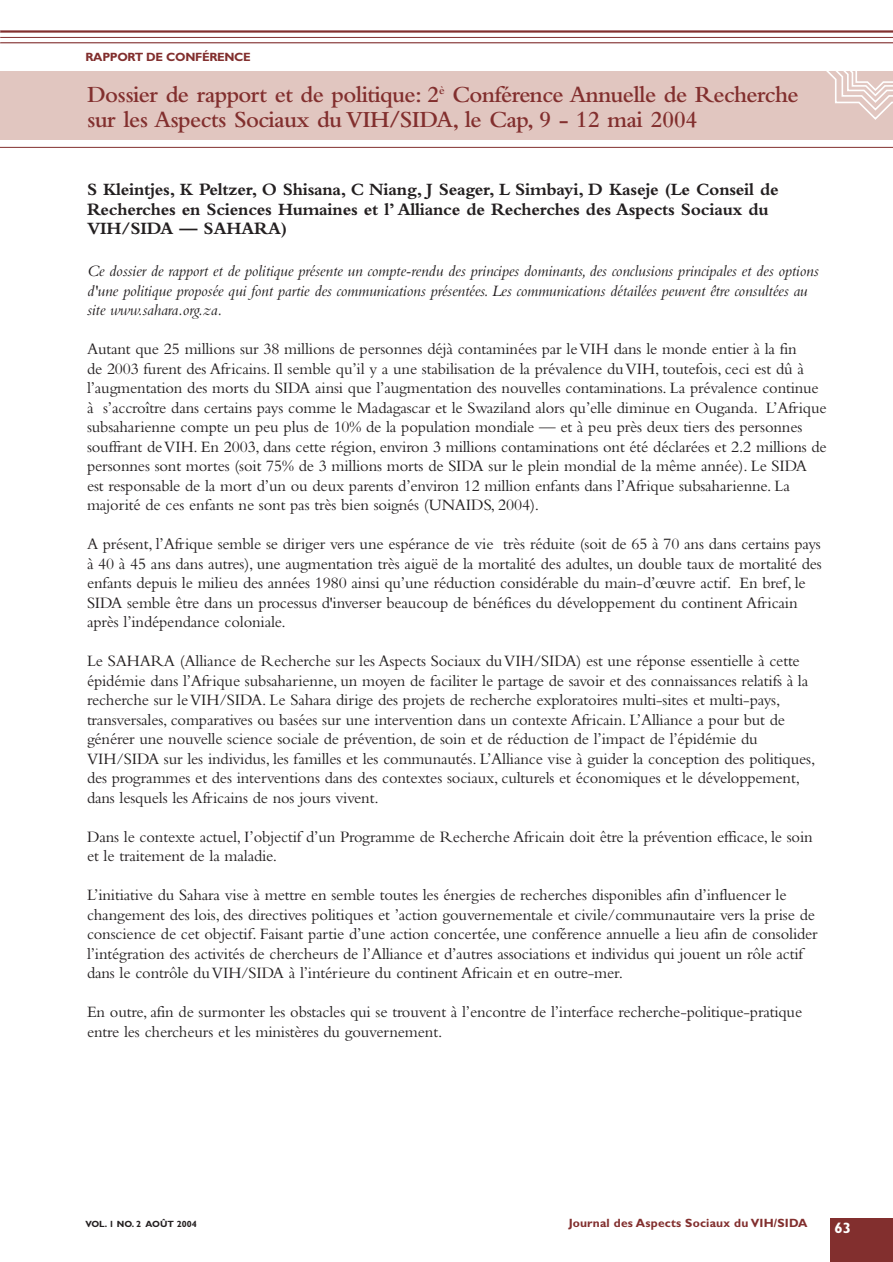
<style>
.page{position:relative;width:893px;height:1262px;background:#fff}
.page>*{position:absolute;margin:0;border:0;box-sizing:border-box;transform-origin:0 0}
.t1{font:600 24px/25.5px "Bembo";letter-spacing:-.025em;color:#822f2e}
.t2{font:700 18px/19.5px "Bembo";letter-spacing:-.015em;color:#231f20}
.t3{font:16.5px/19.5px "Bembo";letter-spacing:-.01em;color:#231f20}
.t4{font:italic 16.5px/19.5px "Bembo";letter-spacing:-.01em;color:#231f20}
.t5{font:700 15px "Gill Sans";color:#fff}
.t6{font:700 12px "Gill Sans";letter-spacing:.015em;color:#822f2e}
.t7{font:700 12px "Gill Sans";letter-spacing:-.03em;color:#822f2e}
.t8{font:700 9px "Gill Sans";color:#231f20}
</style>
<div class="page">
<div style="left:830px;top:1218px;width:62px;height:44px;background:#822f2e"></div>
<hr style="left:0;top:147px;width:892px;height:1px;background:#822f2e">
<hr style="left:0;top:30px;width:892px;height:3px;background:#822f2e">
<hr style="left:0;top:37px;width:892px;height:1px;background:#822f2e">
<hr style="left:0;top:42px;width:892px;height:1px;background:#822f2e">
<div style="left:0;top:71px;width:892px;height:68px;background:#e1c6c0"></div>
<svg style="left:826px;top:71px;width:66px;height:49px"></svg>
<p class="t7" style="left:85px;top:53px;width:167px">RAPPORT DE CONFÉRENCE</p>
<h1 class="t1" style="left:87px;top:84px;width:713px">Dossier de rapport et de politique: 2<sup>è</sup> Conférence Annuelle de Recherche sur les Aspects Sociaux du VIH/SIDA, le Cap, 9 - 12 mai 2004</h1>
<p class="t2" style="left:87px;top:181px;width:693px">S Kleintjes, K Peltzer, O Shisana, C Niang, J Seager, L Simbayi, D Kaseje (Le Conseil de<br>Recherches en Sciences Humaines et l’ Alliance de Recherches des Aspects Sociaux du<br>VIH/SIDA — SAHARA)</p>
<p class="t4" style="left:87px;top:263px;width:733px">Ce dossier de rapport et de politique présente un compte-rendu des principes dominants, des conclusions principales et des options d'une politique proposée qui font partie des communications présentées. Les communications détailées peuvent être consultées au site www.sahara.org.za.</p>
<p class="t3" style="left:87px;top:341px;width:741px">Autant que 25 millions sur 38 millions de personnes déjà contaminées par le VIH dans le monde entier à la fin<br>de 2003 furent des Africains. Il semble qu’il y a une stabilisation de la prévalence du VIH, toutefois, ceci est dû à l’augmentation des morts du SIDA ainsi que l’augmentation des nouvelles contaminations. La prévalence continue à s’accroître dans certains pays comme le Madagascar et le Swaziland alors qu’elle diminue en Ouganda. L’Afrique subsaharienne compte un peu plus de 10% de la population mondiale — et à peu près deux tiers des personnes souffrant de VIH. En 2003, dans cette région, environ 3 millions contaminations ont été déclarées et 2.2 millions de personnes sont mortes (soit 75% de 3 millions morts de SIDA sur le plein mondial de la même année). Le SIDA est responsable de la mort d’un ou deux parents d’environ 12 million enfants dans l’Afrique subsaharienne. La majorité de ces enfants ne sont pas très bien soignés (UNAIDS, 2004).</p>
<p class="t3" style="left:87px;top:536px;width:736px">A présent, l’Afrique semble se diriger vers une espérance de vie très réduite (soit de 65 à 70 ans dans certains pays à 40 à 45 ans dans autres), une augmentation très aiguë de la mortalité des adultes, un double taux de mortalité des enfants depuis le milieu des années 1980 ainsi qu’une réduction considérable du main-d’œuvre actif. En bref, le SIDA semble être dans un processus d'inverser beaucoup de bénéfices du développement du continent Africain après l’indépendance coloniale.</p>
<p class="t3" style="left:87px;top:653px;width:729px">Le SAHARA (Alliance de Recherche sur les Aspects Sociaux du VIH/SIDA) est une réponse essentielle à cette épidémie dans l’Afrique subsaharienne, un moyen de faciliter le partage de savoir et des connaissances relatifs à la recherche sur le VIH/SIDA. Le Sahara dirige des projets de recherche exploratoires multi-sites et multi-pays, transversales, comparatives ou basées sur une intervention dans un contexte Africain. L’Alliance a pour but de générer une nouvelle science sociale de prévention, de soin et de réduction de l’impact de l’épidémie du VIH/SIDA sur les individus, les familles et les communautés. L’Alliance vise à guider la conception des politiques, des programmes et des interventions dans des contextes sociaux, culturels et économiques et le développement, dans lesquels les Africains de nos jours vivent.</p>
<p class="t3" style="left:87px;top:828px;width:727px">Dans le contexte actuel, I’objectif d’un Programme de Recherche Africain doit être la prévention efficace, le soin et le traitement de la maladie.</p>
<p class="t3" style="left:87px;top:887px;width:732px">L’initiative du Sahara vise à mettre en semble toutes les énergies de recherches disponibles afin d’influencer le changement des lois, des directives politiques et ’action gouvernementale et civile/communautaire vers la prise de conscience de cet objectif. Faisant partie d’une action concertée, une conférence annuelle a lieu afin de consolider l’intégration des activités de chercheurs de l’Alliance et d’autres associations et individus qui jouent un rôle actif dans le contrôle du VIH/SIDA à l’intérieure du continent Africain et en outre-mer.</p>
<p class="t3" style="left:87px;top:1004px;width:716px">En outre, afin de surmonter les obstacles qui se trouvent à l’encontre de l’interface recherche-politique-pratique entre les chercheurs et les ministères du gouvernement.</p>
<p class="t8" style="left:85px;top:1221px;width:113px">VOL. 1 NO. 2 AOÛT 2004</p>
<p class="t6" style="left:568px;top:1219px;width:240px">Journal des Aspects Sociaux du VIH/SIDA</p>
<p class="t5" style="left:834px;top:1222px;width:18px">63</p>
</div>
